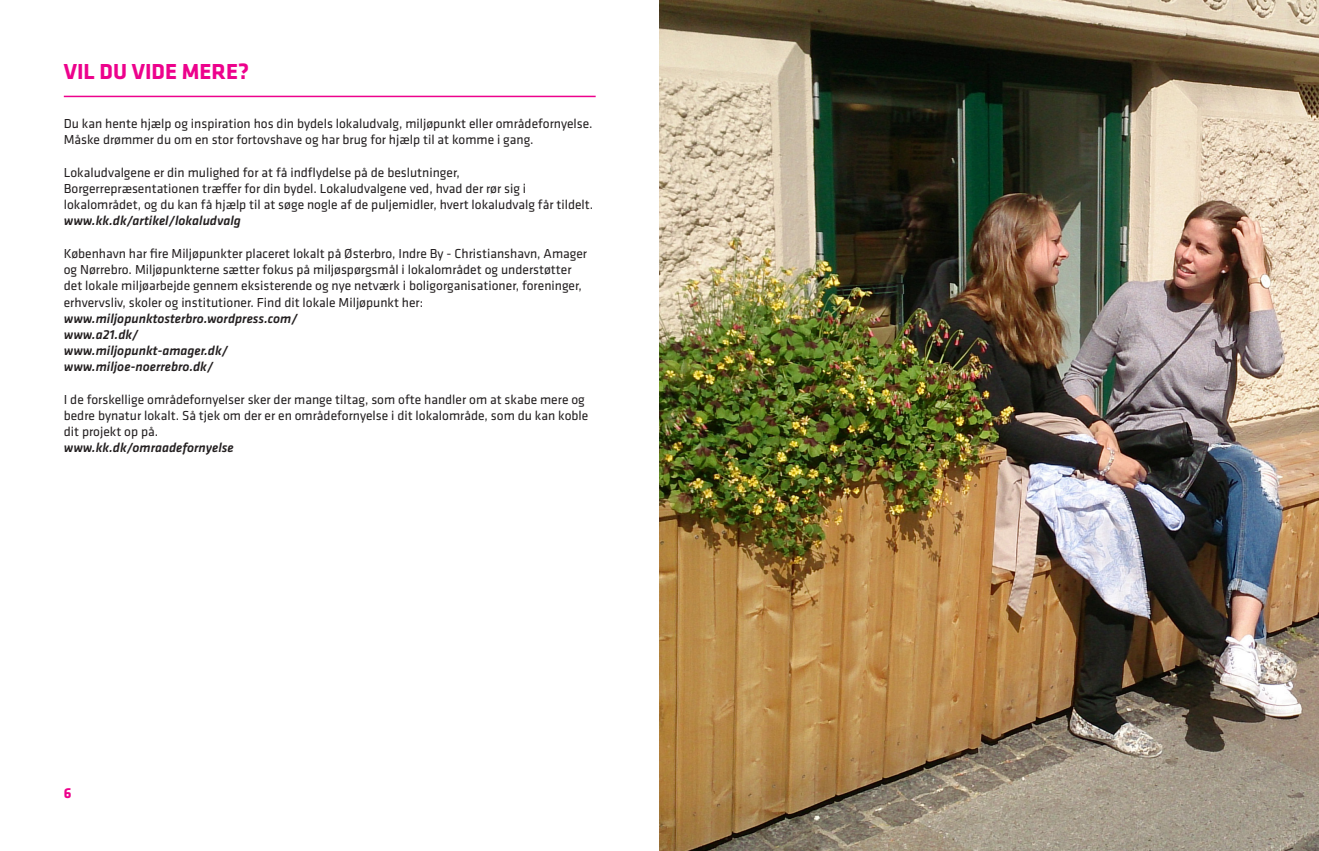
<style>
.page{position:relative;width:1319px;height:851px;background:#fff}
.page>*{position:absolute;margin:0;border:0;box-sizing:border-box;transform-origin:0 0}
.Afsnitsformat_4{font:700 22.5px "Klavika";color:#ed028c}
.t1{font:700 15px "Klavika";color:#ed028c}
.t2{font:13.5px/16.2px "Klavika";color:#231f20}
.t3{font:italic 500 13.5px "Klavika";color:#231f20}
</style>
<div class="page">
<hr style="left:64px;top:96px;width:531px;height:1px;background:#ed028c">
<img style="left:659px;top:0;width:659px;height:850px">
<p class="Afsnitsformat_4" style="left:64px;top:56px;width:187px">VIL DU VIDE MERE?</p>
<p class="t2" style="left:64px;top:115px;width:530px">Du kan hente hjælp og inspiration hos din bydels lokaludvalg, miljøpunkt eller områdefornyelse.<br>Måske drømmer du om en stor fortovshave og har brug for hjælp til at komme i gang.</p>
<p class="t2" style="left:64px;top:164px;width:531px">Lokaludvalgene er din mulighed for at få indflydelse på de beslutninger,<br>Borgerrepræsentationen træffer for din bydel. Lokaludvalgene ved, hvad der rør sig i lokalområdet, og du kan få hjælp til at søge nogle af de puljemidler, hvert lokaludvalg får tildelt.</p>
<p class="t3" style="left:64px;top:212px;width:179px">www.kk.dk/artikel/lokaludvalg</p>
<p class="t2" style="left:64px;top:245px;width:524px">København har fire Miljøpunkter placeret lokalt på Østerbro, Indre By - Christianshavn, Amager og Nørrebro. Miljøpunkterne sætter fokus på miljøspørgsmål i lokalområdet og understøtter det lokale miljøarbejde gennem eksisterende og nye netværk i boligorganisationer, foreninger, erhvervsliv, skoler og institutioner. Find dit lokale Miljøpunkt her:</p>
<p class="t3" style="left:64px;top:309px;width:235px">www.miljopunktosterbro.wordpress.com/</p>
<p class="t3" style="left:64px;top:325px;width:76px">www.a21.dk/</p>
<p class="t3" style="left:64px;top:341px;width:166px">www.miljopunkt-amager.dk/</p>
<p class="t3" style="left:64px;top:358px;width:151px">www.miljoe-noerrebro.dk/</p>
<p class="t2" style="left:64px;top:390px;width:526px">I de forskellige områdefornyelser sker der mange tiltag, som ofte handler om at skabe mere og bedre bynatur lokalt. Så tjek om der er en områdefornyelse i dit lokalområde, som du kan koble dit projekt op på.</p>
<p class="t3" style="left:64px;top:439px;width:171px">www.kk.dk/omraadefornyelse</p>
<p class="t1" style="left:64px;top:782px;width:9px">6</p>
</div>
